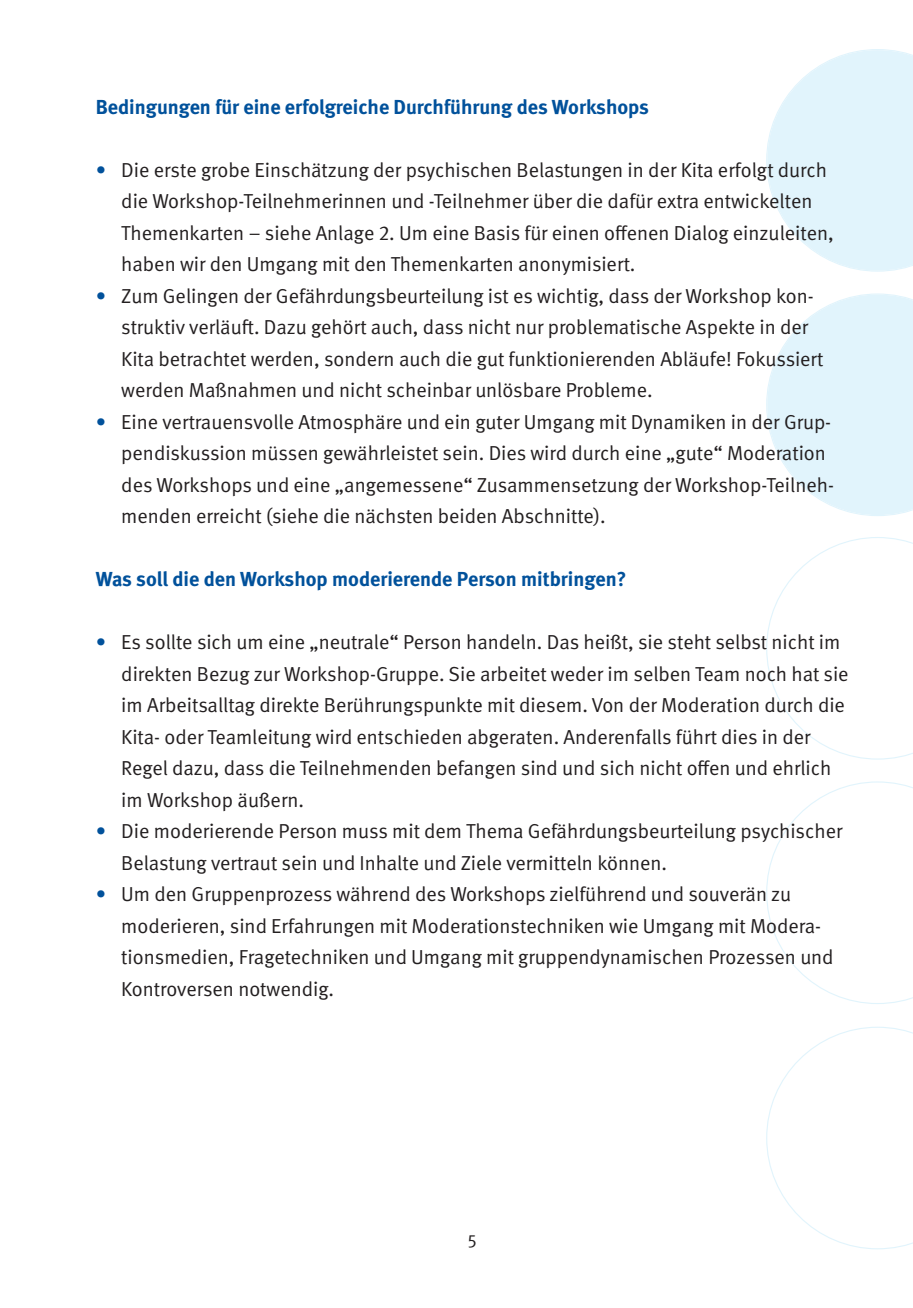
<style>
.page{position:relative;width:913px;height:1308px;background:#fff}
.page>*{position:absolute;margin:0;border:0;box-sizing:border-box;transform-origin:0 0}
.t1{font:20.25px/31.5px "DGUV Meta";color:#231f20}
.t2{font:700 20.25px "DGUV Meta";color:#01519b}
.t3{font:18px "DGUV Meta";color:#231f20}
.s1{color:#01519b}
</style>
<div class="page">
<svg style="left:766px;top:49px;width:146px;height:223px"></svg>
<svg style="left:766px;top:293px;width:146px;height:223px"></svg>
<svg style="left:766px;top:537px;width:146px;height:222px"></svg>
<svg style="left:766px;top:781px;width:146px;height:223px"></svg>
<svg style="left:766px;top:1027px;width:146px;height:222px"></svg>
<p class="t2" style="left:96px;top:99px;width:554px">Bedingungen für eine erfolgreiche Durchführung des Workshops</p>
<p class="t1" style="left:121px;top:155px;width:713px;text-indent:-26px"><span class="s1">•</span> Die erste grobe Einschätzung der psychischen Belastungen in der Kita erfolgt durch die Workshop-Teilnehmerinnen und -Teilnehmer über die dafür extra entwickelten Themenkarten – siehe Anlage 2. Um eine Basis für einen offenen Dialog einzuleiten, haben wir den Umgang mit den Themenkarten anonymisiert.</p>
<p class="t1" style="left:121px;top:281px;width:703px;text-indent:-26px"><span class="s1">•</span> Zum Gelingen der Gefährdungsbeurteilung ist es wichtig, dass der Workshop kon&shy;struktiv verläuft. Dazu gehört auch, dass nicht nur problematische Aspekte in der Kita betrachtet werden, sondern auch die gut funktionierenden Abläufe! Fokussiert werden Maßnahmen und nicht scheinbar unlösbare Probleme.</p>
<p class="t1" style="left:121px;top:407px;width:714px;text-indent:-26px"><span class="s1">•</span> Eine vertrauensvolle Atmosphäre und ein guter Umgang mit Dynamiken in der Grup&shy;pendiskussion müssen gewährleistet sein. Dies wird durch eine „gute“ Moderation des Workshops und eine „angemessene“ Zusammensetzung der Workshop-Teilneh&shy;menden erreicht (siehe die nächsten beiden Abschnitte).</p>
<p class="t2" style="left:96px;top:571px;width:532px">Was soll die den Workshop moderierende Person mitbringen?</p>
<p class="t1" style="left:121px;top:628px;width:728px;text-indent:-26px"><span class="s1">•</span> Es sollte sich um eine „neutrale“ Person handeln. Das heißt, sie steht selbst nicht im direkten Bezug zur Workshop-Gruppe. Sie arbeitet weder im selben Team noch hat sie im Arbeitsalltag direkte Berührungspunkte mit diesem. Von der Moderation durch die Kita- oder Teamleitung wird entschieden abgeraten. Anderenfalls führt dies in der Regel dazu, dass die Teilnehmenden befangen sind und sich nicht offen und ehrlich im Workshop äußern.</p>
<p class="t1" style="left:121px;top:817px;width:722px;text-indent:-26px"><span class="s1">•</span> Die moderierende Person muss mit dem Thema Gefährdungsbeurteilung psychischer<br>Belastung vertraut sein und Inhalte und Ziele vermitteln können.</p>
<p class="t1" style="left:121px;top:880px;width:713px;text-indent:-26px"><span class="s1">•</span> Um den Gruppenprozess während des Workshops zielführend und souverän zu moderieren, sind Erfahrungen mit Moderationstechniken wie Umgang mit Modera - tionsmedien, Fragetechniken und Umgang mit gruppendynamischen Prozessen und Kontroversen notwendig.</p>
<p class="t3" style="left:468px;top:1234px;width:10px">5</p>
</div>
